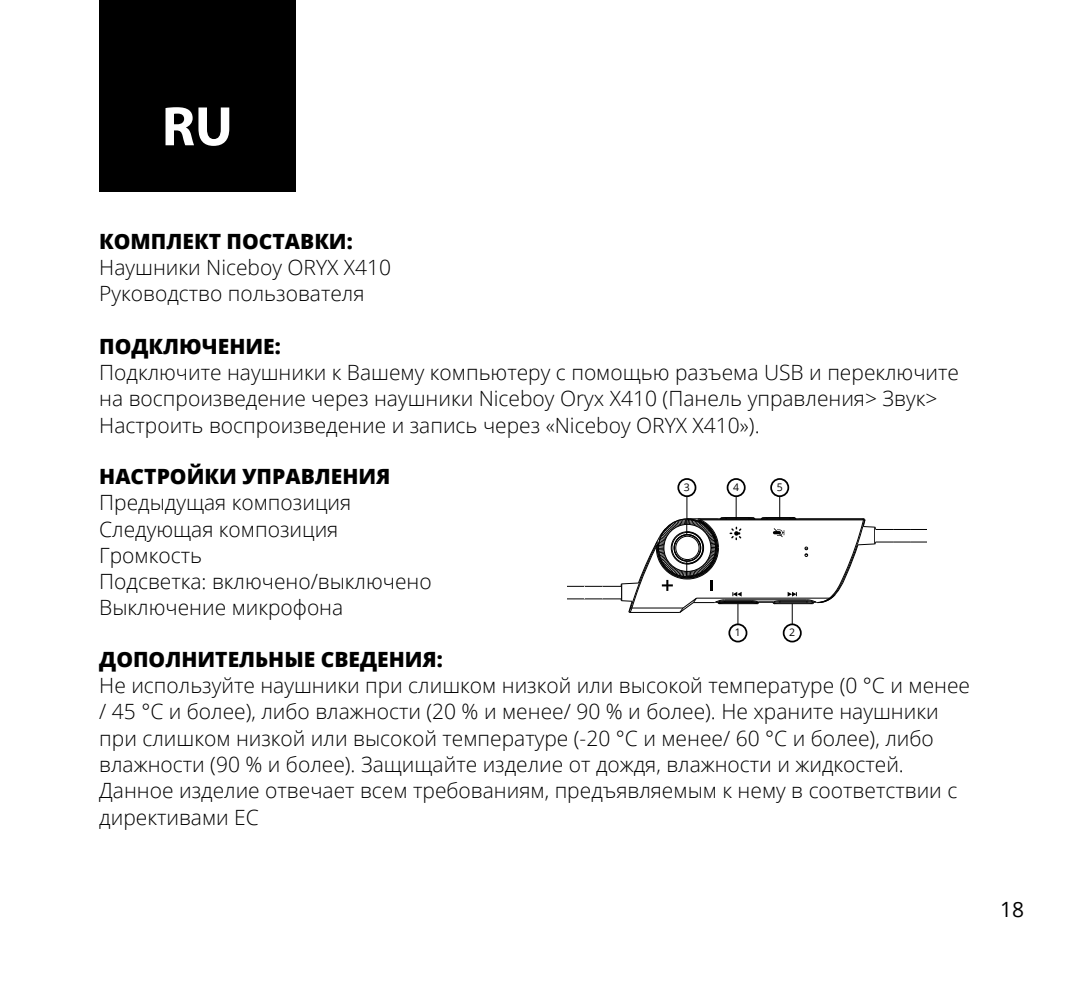
<style>
.page{position:relative;width:1092px;height:993px;background:#fff}
.page>*{position:absolute;margin:0;border:0;box-sizing:border-box;transform-origin:0 0}
.t1{font:700 56px "Myriad Pro";color:#fff}
.t2{font:300 21px/26.2px "Open Sans";color:#000}
.t3{font:800 21px "Open Sans";color:#000}
.t4{font:21px "Open Sans";color:#000}
.t5{font:10.5px "Open Sans";color:#000}
</style>
<div class="page">
<div style="left:99px;top:0;width:196px;height:191px;background:#000"></div>
<div style="left:728px;top:623px;width:19px;height:19px;border:2px solid #000;border-radius:50%"></div>
<div style="left:726px;top:478px;width:19px;height:19px;border:2px solid #000;border-radius:50%"></div>
<div style="left:782px;top:623px;width:19px;height:19px;border:2px solid #000;border-radius:50%"></div>
<div style="left:770px;top:478px;width:19px;height:19px;border:2px solid #000;border-radius:50%"></div>
<div style="left:677px;top:478px;width:19px;height:19px;border:2px solid #000;border-radius:50%"></div>
<svg style="left:567px;top:496px;width:359px;height:128px"></svg>
<p class="t1" style="left:162px;top:95px;width:73px">RU</p>
<p class="t3" style="left:99px;top:225px;width:255px">КОМПЛЕКТ ПОСТАВКИ:</p>
<p class="t2" style="left:99px;top:253px;width:293px">Наушники Niceboy ORYX X410</p>
<p class="t2" style="left:99px;top:280px;width:267px">Руководство пользователя</p>
<p class="t3" style="left:99px;top:330px;width:183px">ПОДКЛЮЧЕНИЕ:</p>
<p class="t2" style="left:99px;top:358px;width:861px">Подключите наушники к Вашему компьютеру с помощью разъема USB и переключите на воспроизведение через наушники Niceboy Oryx X410 (Панель управления&gt; Звук&gt;<br>Настроить воспроизведение и запись через «Niceboy ORYX X410»).</p>
<p class="t3" style="left:99px;top:460px;width:293px">НАСТРОЙКИ УПРАВЛЕНИЯ</p>
<p class="t2" style="left:99px;top:489px;width:253px">Предыдущая композиция</p>
<p class="t2" style="left:99px;top:515px;width:240px">Следующая композиция</p>
<p class="t2" style="left:99px;top:541px;width:104px">Громкость</p>
<p class="t2" style="left:99px;top:567px;width:334px">Подсветка: включено/выключено</p>
<p class="t2" style="left:99px;top:594px;width:245px">Выключение микрофона</p>
<p class="t3" style="left:99px;top:643px;width:345px">ДОПОЛНИТЕЛЬНЫЕ СВЕДЕНИЯ:</p>
<p class="t2" style="left:99px;top:671px;width:872px">Не используйте наушники при слишком низкой или высокой температуре (0 °C и менее / 45 °C и более), либо влажности (20 % и менее/ 90 % и более). Не храните наушники при слишком низкой или высокой температуре (-20 °C и менее/ 60 °C и более), либо влажности (90 % и более). Защищайте изделие от дождя, влажности и жидкостей.<br>Данное изделие отвечает всем требованиям, предъявляемым к нему в соответствии с директивами ЕС</p>
<p class="t5" style="left:684px;top:480px;width:8px">3</p>
<p class="t5" style="left:776px;top:480px;width:8px">5</p>
<p class="t5" style="left:733px;top:480px;width:8px">4</p>
<p class="t5" style="left:789px;top:625px;width:8px">2</p>
<p class="t5" style="left:734px;top:625px;width:8px">1</p>
<p class="t4" style="left:1000px;top:894px;width:26px">18</p>
</div>
